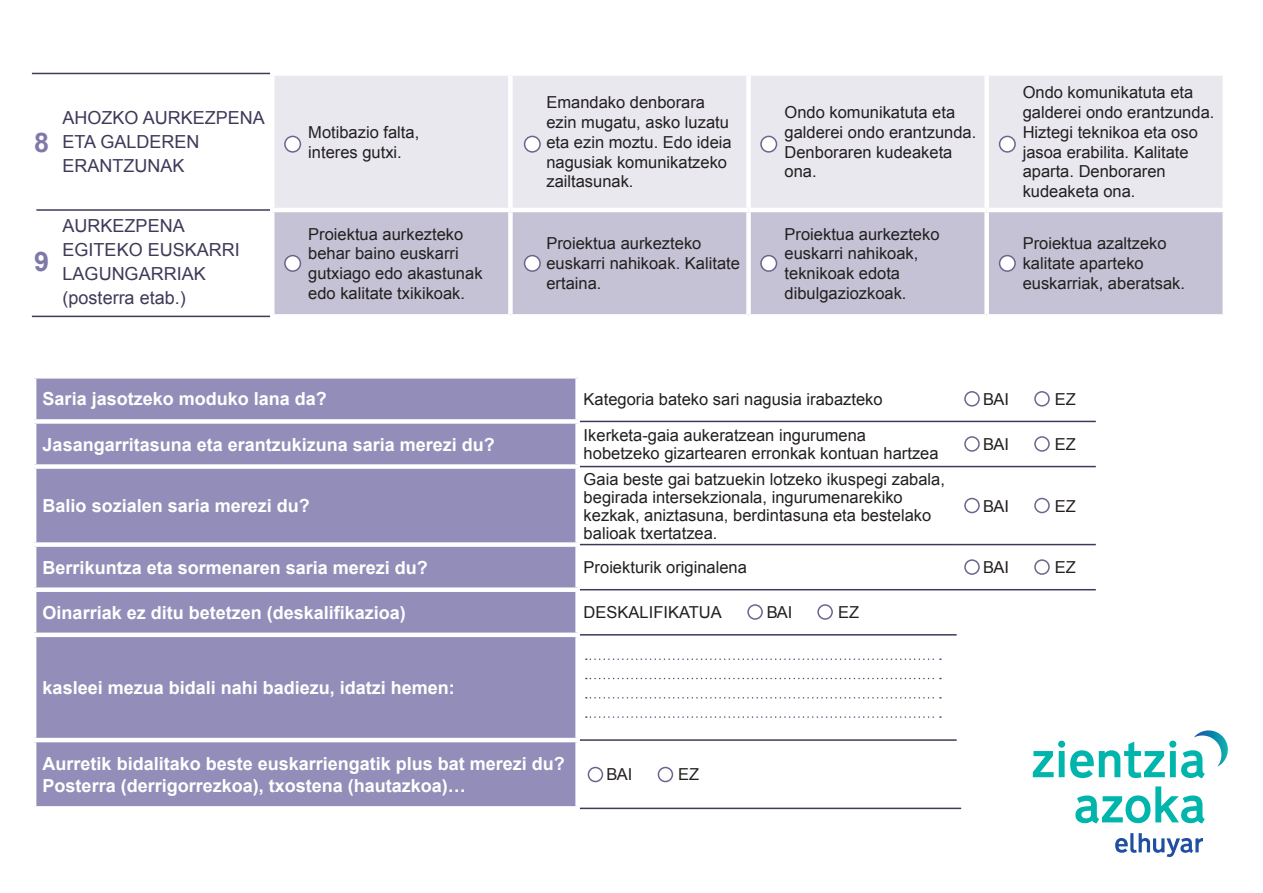
<style>
.page{position:relative;width:1263px;height:893px;background:#fff}
.page>*{position:absolute;margin:0;border:0;box-sizing:border-box;transform-origin:0 0}
.t1{font:700 27px "Arial";color:#7e79aa}
.Tabla_baja_24{font:700 18px "Arial";color:#fff}
.tabla1{font:700 18px/21.6px "Arial";color:#fff}
.Titulos_tabla_24{font:18px/24px "Arial";color:#3e3a59}
.Cuerpo_tabla_24{font:16.5px/19.8px "Arial";color:#231f20}
.tabla1-2{font:16.5px/18px "Arial";color:#231f20}
</style>
<div class="page">
<div style="left:36px;top:379px;width:539px;height:427px;background:#938eb9"></div>
<div style="left:32px;top:419px;width:548px;height:5px;background:#fff"></div>
<div style="left:32px;top:464px;width:548px;height:5px;background:#fff"></div>
<div style="left:32px;top:542px;width:548px;height:5px;background:#fff"></div>
<div style="left:32px;top:587px;width:548px;height:5px;background:#fff"></div>
<hr style="left:32px;top:633px;width:548px;height:4px;background:#fff">
<hr style="left:32px;top:738px;width:548px;height:4px;background:#fff">
<hr style="left:580px;top:421px;width:379px;height:1px;background:#3e3a59">
<hr style="left:959px;top:421px;width:137px;height:1px;background:#3e3a59">
<hr style="left:580px;top:466px;width:379px;height:1px;background:#3e3a59">
<hr style="left:959px;top:466px;width:137px;height:1px;background:#3e3a59">
<hr style="left:580px;top:544px;width:379px;height:1px;background:#3e3a59">
<hr style="left:959px;top:544px;width:137px;height:1px;background:#3e3a59">
<hr style="left:580px;top:589px;width:379px;height:1px;background:#3e3a59">
<hr style="left:959px;top:589px;width:137px;height:1px;background:#3e3a59">
<hr style="left:580px;top:634px;width:377px;height:2px;background:#3e3a59">
<hr style="left:580px;top:739px;width:377px;height:2px;background:#3e3a59">
<hr style="left:580px;top:808px;width:381px;height:1px;background:#3e3a59">
<div style="left:964px;top:391px;width:16px;height:16px;border:2px solid #69658f;border-radius:50%"></div>
<div style="left:1034px;top:391px;width:16px;height:16px;border:2px solid #69658f;border-radius:50%"></div>
<div style="left:964px;top:436px;width:16px;height:16px;border:2px solid #69658f;border-radius:50%"></div>
<div style="left:1034px;top:436px;width:16px;height:16px;border:2px solid #69658f;border-radius:50%"></div>
<div style="left:964px;top:498px;width:16px;height:15px;border:2px solid #69658f;border-radius:50%"></div>
<div style="left:1034px;top:498px;width:16px;height:15px;border:2px solid #69658f;border-radius:50%"></div>
<div style="left:964px;top:559px;width:16px;height:16px;border:2px solid #69658f;border-radius:50%"></div>
<div style="left:1034px;top:559px;width:16px;height:16px;border:2px solid #69658f;border-radius:50%"></div>
<div style="left:747px;top:604px;width:16px;height:16px;border:2px solid #69658f;border-radius:50%"></div>
<div style="left:817px;top:604px;width:16px;height:16px;border:2px solid #69658f;border-radius:50%"></div>
<div style="left:588px;top:767px;width:15px;height:15px;border:2px solid #69658f;border-radius:50%"></div>
<div style="left:658px;top:767px;width:15px;height:15px;border:2px solid #69658f;border-radius:50%"></div>
<svg style="left:36px;top:74px;width:234px;height:242px"></svg>
<div style="left:274px;top:76px;width:948px;height:132px;background:#e9e8ef"></div>
<div style="left:274px;top:212px;width:948px;height:102px;background:#c4c2d4"></div>
<div style="left:508px;top:76px;width:5px;height:132px;background:#fff"></div>
<div style="left:746px;top:76px;width:5px;height:132px;background:#fff"></div>
<div style="left:984px;top:76px;width:5px;height:132px;background:#fff"></div>
<div style="left:508px;top:212px;width:5px;height:102px;background:#fff"></div>
<div style="left:746px;top:212px;width:5px;height:102px;background:#fff"></div>
<div style="left:984px;top:212px;width:5px;height:102px;background:#fff"></div>
<hr style="left:32px;top:73px;width:238px;height:1px;background:#3e3a59">
<hr style="left:36px;top:209px;width:234px;height:2px;background:#3e3a59">
<hr style="left:32px;top:316px;width:238px;height:1px;background:#3e3a59">
<svg style="left:1075px;top:786px;width:130px;height:37px"></svg>
<svg style="left:1033px;top:730px;width:195px;height:48px"></svg>
<svg style="left:1115px;top:833px;width:88px;height:24px"></svg>
<div style="left:285px;top:136px;width:15px;height:16px;background:#fff;border-radius:50%"></div>
<div style="left:284px;top:136px;width:17px;height:17px;border:2px solid #69658f;border-radius:50%"></div>
<div style="left:524px;top:136px;width:16px;height:16px;background:#fff;border-radius:50%"></div>
<div style="left:524px;top:136px;width:17px;height:17px;border:2px solid #69658f;border-radius:50%"></div>
<div style="left:761px;top:136px;width:15px;height:16px;background:#fff;border-radius:50%"></div>
<div style="left:760px;top:136px;width:17px;height:17px;border:2px solid #69658f;border-radius:50%"></div>
<div style="left:999px;top:136px;width:16px;height:16px;background:#fff;border-radius:50%"></div>
<div style="left:999px;top:136px;width:17px;height:17px;border:2px solid #69658f;border-radius:50%"></div>
<div style="left:285px;top:256px;width:15px;height:15px;background:#fff;border-radius:50%"></div>
<div style="left:284px;top:255px;width:17px;height:17px;border:2px solid #69658f;border-radius:50%"></div>
<div style="left:524px;top:256px;width:16px;height:15px;background:#fff;border-radius:50%"></div>
<div style="left:524px;top:255px;width:17px;height:17px;border:2px solid #69658f;border-radius:50%"></div>
<div style="left:761px;top:256px;width:15px;height:15px;background:#fff;border-radius:50%"></div>
<div style="left:760px;top:255px;width:17px;height:17px;border:2px solid #69658f;border-radius:50%"></div>
<div style="left:999px;top:256px;width:16px;height:15px;background:#fff;border-radius:50%"></div>
<div style="left:999px;top:255px;width:17px;height:17px;border:2px solid #69658f;border-radius:50%"></div>
<svg style="left:586px;top:658px;width:355px;height:2px"></svg>
<svg style="left:586px;top:697px;width:355px;height:2px"></svg>
<svg style="left:586px;top:678px;width:355px;height:1px"></svg>
<svg style="left:586px;top:716px;width:355px;height:2px"></svg>
<p class="t1" style="left:34px;top:126px;width:17px">8</p>
<p class="t1" style="left:34px;top:245px;width:17px">9</p>
<p class="Titulos_tabla_24" style="left:63px;top:106px;width:204px">AHOZKO AURKEZPENA<br>ETA GALDEREN<br>ERANTZUNAK</p>
<p class="Cuerpo_tabla_24" style="left:308px;top:122px;width:112px">Motibazio falta, interes gutxi.</p>
<p class="Cuerpo_tabla_24" style="left:546px;top:93px;width:187px">Emandako denborara ezin mugatu, asko luzatu eta ezin moztu. Edo ideia nagusiak komunikatzeko zailtasunak.</p>
<p class="Cuerpo_tabla_24" style="left:784px;top:103px;width:193px">Ondo komunikatuta eta galderei ondo erantzunda.<br>Denboraren kudeaketa ona.</p>
<p class="Cuerpo_tabla_24" style="left:1023px;top:83px;width:193px">Ondo komunikatuta eta galderei ondo erantzunda.<br>Hiztegi teknikoa eta oso jasoa erabilita. Kalitate aparta. Denboraren kudeaketa ona.</p>
<p class="Titulos_tabla_24" style="left:63px;top:213px;width:179px">AURKEZPENA<br>EGITEKO EUSKARRI<br>LAGUNGARRIAK (posterra etab.)</p>
<p class="Cuerpo_tabla_24" style="left:308px;top:224px;width:176px">Proiektua aurkezteko behar baino euskarri gutxiago edo akastunak edo kalitate txikikoak.</p>
<p class="Cuerpo_tabla_24" style="left:546px;top:234px;width:195px">Proiektua aurkezteko euskarri nahikoak. Kalitate ertaina.</p>
<p class="Cuerpo_tabla_24" style="left:784px;top:224px;width:156px">Proiektua aurkezteko euskarri nahikoak, teknikoak edota dibulgaziozkoak.</p>
<p class="Cuerpo_tabla_24" style="left:1023px;top:234px;width:164px">Proiektua azaltzeko kalitate aparteko euskarriak, aberatsak.</p>
<p class="Tabla_baja_24" style="left:43px;top:388px;width:286px">Saria jasotzeko moduko lana da?</p>
<p class="tabla1-2" style="left:584px;top:390px;width:300px">Kategoria bateko sari nagusia irabazteko</p>
<p class="tabla1-2" style="left:983px;top:390px;width:27px">BAI</p>
<p class="tabla1-2" style="left:1055px;top:390px;width:23px">EZ</p>
<p class="Tabla_baja_24" style="left:43px;top:433px;width:454px">Jasangarritasuna eta erantzukizuna saria merezi du?</p>
<p class="tabla1-2" style="left:584px;top:426px;width:356px">Ikerketa-gaia aukeratzean ingurumena hobetzeko gizartearen erronkak kontuan hartzea</p>
<p class="tabla1-2" style="left:983px;top:435px;width:27px">BAI</p>
<p class="tabla1-2" style="left:1055px;top:435px;width:23px">EZ</p>
<p class="Tabla_baja_24" style="left:43px;top:495px;width:269px">Balio sozialen saria merezi du?</p>
<p class="tabla1-2" style="left:584px;top:470px;width:363px">Gaia beste gai batzuekin lotzeko ikuspegi zabala, begirada intersekzionala, ingurumenarekiko kezkak, aniztasuna, berdintasuna eta bestelako balioak txertatzea.</p>
<p class="tabla1-2" style="left:983px;top:497px;width:27px">BAI</p>
<p class="tabla1-2" style="left:1055px;top:497px;width:23px">EZ</p>
<p class="Tabla_baja_24" style="left:43px;top:557px;width:387px">Berrikuntza eta sormenaren saria merezi du?</p>
<p class="tabla1-2" style="left:584px;top:558px;width:165px">Proiekturik originalena</p>
<p class="tabla1-2" style="left:983px;top:558px;width:27px">BAI</p>
<p class="tabla1-2" style="left:1055px;top:558px;width:23px">EZ</p>
<p class="Tabla_baja_24" style="left:43px;top:602px;width:365px">Oinarriak ez ditu betetzen (deskalifikazioa)</p>
<p class="tabla1-2" style="left:584px;top:604px;width:140px">DESKALIFIKATUA</p>
<p class="tabla1-2" style="left:767px;top:604px;width:27px">BAI</p>
<p class="tabla1-2" style="left:838px;top:604px;width:23px">EZ</p>
<p class="tabla1" style="left:43px;top:677px;width:414px">kasleei mezua bidali nahi badiezu, idatzi hemen:</p>
<p class="tabla1" style="left:43px;top:753px;width:524px">Aurretik bidalitako beste euskarriengatik plus bat merezi du?<br>Posterra (derrigorrezkoa), txostena (hautazkoa)…</p>
<p class="tabla1-2" style="left:607px;top:766px;width:27px">BAI</p>
<p class="tabla1-2" style="left:678px;top:766px;width:23px">EZ</p>
</div>
